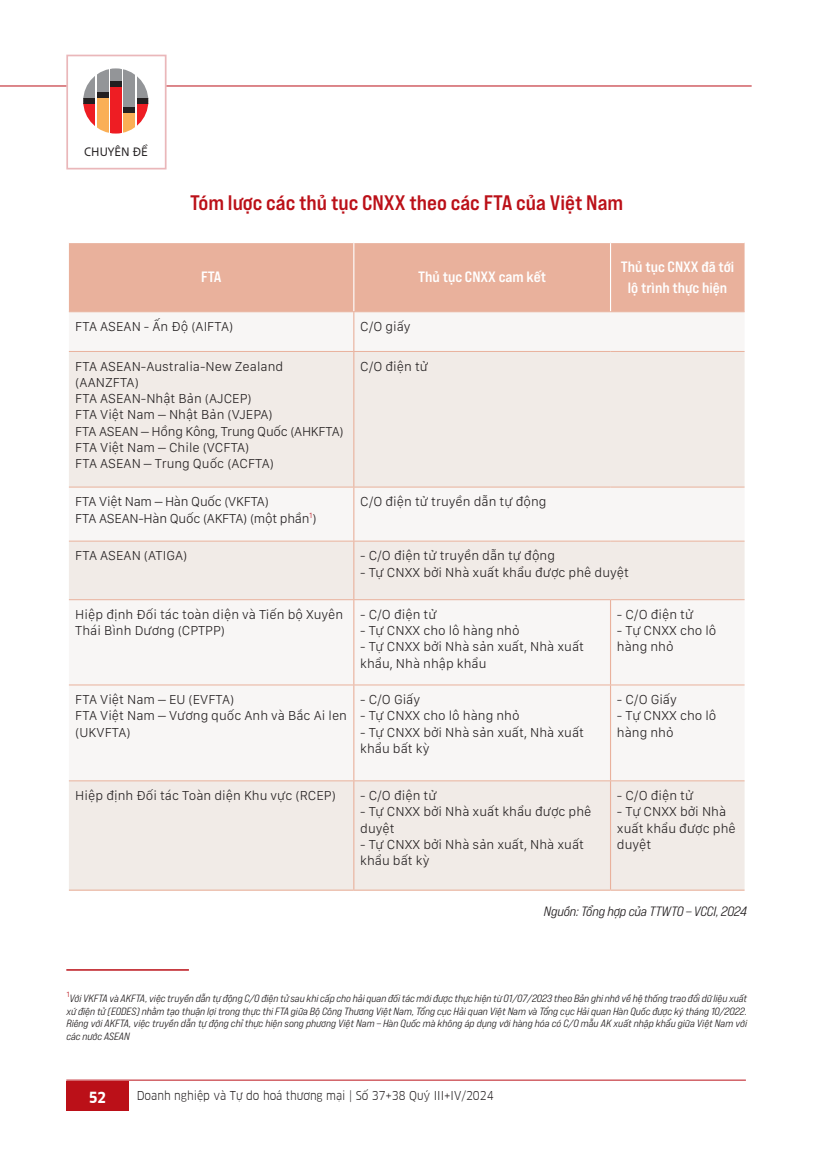
<style>
.page{position:relative;width:817px;height:1166px;background:#fff}
.page>*{position:absolute;margin:0;border:0;box-sizing:border-box;transform-origin:0 0}
.TIT_NHO_TRONG_BAI{font:700 21px "SVN Bebas Neue Pro Expanded";color:#bb1018}
.Hop_tit_chu_to{font:700 15px/21px "SVN Bebas Neue Pro Expanded";color:#fff;text-align:center}
.t1{font:15px "Goethe Clan Bold VU";color:#fff}
.bang_text_noi_dung{font:300 13.5px/16.2px "San Francisco Text";color:#231f20}
.bang_text_noi_dung-2{font:300 13.5px "San Francisco Text";letter-spacing:-.02em;color:#231f20}
.t2{font:13.5px "SVN Bebas Neue Pro Expanded Middle It";letter-spacing:-.01em;color:#231f20}
.t3{font:12.9px "Adobe Clean UX";color:#231f20}
.t4{font:12px "Goethe Clan VU";color:#231f20}
.t5{font:10.5px/12.6px "SVN Bebas Neue Pro Expanded Middle It";color:#231f20;text-align:justify}
</style>
<div class="page">
<div style="left:83px;top:68px;width:65px;height:65px;background:linear-gradient(to bottom,#fff,#fff);border-radius:33px"></div>
<div style="left:97px;top:68px;width:11px;height:24px;background:#939598"></div>
<div style="left:110px;top:68px;width:12px;height:13px;background:#939598"></div>
<div style="left:123px;top:68px;width:12px;height:39px;background:#939598"></div>
<svg style="left:137px;top:76px;width:11px;height:22px"></svg>
<svg style="left:83px;top:76px;width:12px;height:22px"></svg>
<svg style="left:83px;top:104px;width:12px;height:22px"></svg>
<div style="left:110px;top:86px;width:12px;height:47px;background:#ee1d23"></div>
<div style="left:123px;top:112px;width:12px;height:21px;background:#faaf56"></div>
<svg style="left:137px;top:103px;width:11px;height:23px"></svg>
<div style="left:97px;top:97px;width:11px;height:36px;background:#faaf56"></div>
<div style="left:83px;top:98px;width:12px;height:6px;background:#231f20"></div>
<div style="left:97px;top:92px;width:11px;height:5px;background:#231f20"></div>
<div style="left:110px;top:81px;width:12px;height:5px;background:#231f20"></div>
<div style="left:123px;top:107px;width:12px;height:5px;background:#231f20"></div>
<div style="left:137px;top:98px;width:11px;height:5px;background:#231f20"></div>
<div style="left:66px;top:1080px;width:63px;height:30px;background:#bb1018"></div>
<hr style="left:66px;top:1079px;width:679px;height:1px;background:#bb1018">
<hr style="left:0;top:86px;width:66px;height:1px;background:#bb1018">
<hr style="left:166px;top:86px;width:585px;height:1px;background:#bb1018">
<div style="left:69px;top:243px;width:675px;height:68px;background:#e9b19c"></div>
<div style="left:69px;top:312px;width:675px;height:39px;background:#f8f6f5"></div>
<svg style="left:69px;top:352px;width:675px;height:537px;fill:#f1ebe7"></svg>
<hr style="left:353px;top:243px;width:1px;height:68px;background:#fff">
<hr style="left:610px;top:243px;width:1px;height:68px;background:#fff">
<hr style="left:353px;top:312px;width:1px;height:39px;background:#e9b19c">
<hr style="left:353px;top:352px;width:1px;height:134px;background:#e9b19c">
<hr style="left:353px;top:487px;width:1px;height:53px;background:#e9b19c">
<hr style="left:353px;top:541px;width:1px;height:58px;background:#e9b19c">
<hr style="left:353px;top:600px;width:1px;height:84px;background:#e9b19c">
<hr style="left:610px;top:600px;width:1px;height:84px;background:#e9b19c">
<hr style="left:353px;top:685px;width:1px;height:95px;background:#e9b19c">
<hr style="left:610px;top:685px;width:1px;height:95px;background:#e9b19c">
<hr style="left:353px;top:781px;width:1px;height:108px;background:#e9b19c">
<hr style="left:610px;top:781px;width:1px;height:108px;background:#e9b19c">
<hr style="left:69px;top:311px;width:285px;height:1px;background:#e9b19c">
<hr style="left:354px;top:311px;width:256px;height:1px;background:#e9b19c">
<hr style="left:610px;top:311px;width:134px;height:1px;background:#e9b19c">
<hr style="left:69px;top:351px;width:285px;height:1px;background:#e9b19c">
<hr style="left:354px;top:351px;width:256px;height:1px;background:#e9b19c">
<hr style="left:610px;top:351px;width:134px;height:1px;background:#e9b19c">
<hr style="left:69px;top:486px;width:285px;height:1px;background:#e9b19c">
<hr style="left:354px;top:486px;width:256px;height:1px;background:#e9b19c">
<hr style="left:610px;top:486px;width:134px;height:1px;background:#e9b19c">
<hr style="left:69px;top:540px;width:285px;height:1px;background:#e9b19c">
<hr style="left:354px;top:540px;width:256px;height:1px;background:#e9b19c">
<hr style="left:610px;top:540px;width:134px;height:1px;background:#e9b19c">
<hr style="left:69px;top:599px;width:285px;height:1px;background:#e9b19c">
<hr style="left:354px;top:599px;width:256px;height:1px;background:#e9b19c">
<hr style="left:610px;top:599px;width:134px;height:1px;background:#e9b19c">
<hr style="left:69px;top:684px;width:285px;height:1px;background:#e9b19c">
<hr style="left:354px;top:684px;width:256px;height:1px;background:#e9b19c">
<hr style="left:610px;top:684px;width:134px;height:1px;background:#e9b19c">
<hr style="left:69px;top:780px;width:285px;height:1px;background:#e9b19c">
<hr style="left:354px;top:780px;width:256px;height:1px;background:#e9b19c">
<hr style="left:610px;top:780px;width:134px;height:1px;background:#e9b19c">
<hr style="left:69px;top:889px;width:285px;height:1px;background:#e9b19c">
<hr style="left:354px;top:889px;width:256px;height:1px;background:#e9b19c">
<hr style="left:610px;top:889px;width:134px;height:1px;background:#e9b19c">
<hr style="left:66px;top:968px;width:123px;height:2px;background:#bb1018">
<p class="t3" style="left:84px;top:144px;width:65px">CHUYÊN ĐỀ</p>
<p class="TIT_NHO_TRONG_BAI" style="left:190px;top:189px;width:434px">Tóm lược các thủ tục CNXX theo các FTA của Việt Nam</p>
<p class="Hop_tit_chu_to" style="left:201px;top:266px;width:22px">FTA</p>
<p class="Hop_tit_chu_to" style="left:418px;top:266px;width:129px">Thủ tục CNXX cam kết</p>
<p class="Hop_tit_chu_to" style="left:620px;top:255px;width:115px">Thủ tục CNXX đã tới lộ trình thực hiện</p>
<p class="bang_text_noi_dung" style="left:75px;top:318px;width:159px">FTA ASEAN - Ấn Độ (AIFTA)</p>
<p class="bang_text_noi_dung" style="left:360px;top:318px;width:52px">C/O giấy</p>
<p class="bang_text_noi_dung" style="left:75px;top:357px;width:209px">FTA ASEAN-Australia-New Zealand (AANZFTA)</p>
<p class="bang_text_noi_dung" style="left:75px;top:390px;width:178px">FTA ASEAN-Nhật Bản (AJCEP)</p>
<p class="bang_text_noi_dung" style="left:75px;top:406px;width:199px">FTA Việt Nam – Nhật Bản (VJEPA)</p>
<p class="bang_text_noi_dung-2" style="left:75px;top:422px;width:270px">FTA ASEAN – Hồng Kông, Trung Quốc (AHKFTA)</p>
<p class="bang_text_noi_dung" style="left:75px;top:438px;width:176px">FTA Việt Nam – Chile (VCFTA)</p>
<p class="bang_text_noi_dung" style="left:75px;top:455px;width:200px">FTA ASEAN – Trung Quốc (ACFTA)</p>
<p class="bang_text_noi_dung" style="left:360px;top:357px;width:69px">C/O điện tử</p>
<p class="bang_text_noi_dung-2" style="left:75px;top:493px;width:195px">FTA Việt Nam – Hàn Quốc (VKFTA)</p>
<p class="bang_text_noi_dung-2" style="left:75px;top:509px;width:243px">FTA ASEAN-Hàn Quốc (AKFTA) (một phần<sup>1</sup>)</p>
<p class="bang_text_noi_dung" style="left:360px;top:493px;width:188px">C/O điện tử truyền dẫn tự động</p>
<p class="bang_text_noi_dung" style="left:75px;top:547px;width:113px">FTA ASEAN (ATIGA)</p>
<p class="bang_text_noi_dung" style="left:360px;top:547px;width:196px">- C/O điện tử truyền dẫn tự động</p>
<p class="bang_text_noi_dung" style="left:360px;top:563px;width:270px">- Tự CNXX bởi Nhà xuất khẩu được phê duyệt</p>
<p class="bang_text_noi_dung" style="left:75px;top:605px;width:269px">Hiệp định Đối tác toàn diện và Tiến bộ Xuyên<br>Thái Bình Dương (CPTPP)</p>
<p class="bang_text_noi_dung" style="left:360px;top:605px;width:78px">- C/O điện tử</p>
<p class="bang_text_noi_dung" style="left:616px;top:605px;width:78px">- C/O điện tử</p>
<p class="bang_text_noi_dung" style="left:616px;top:622px;width:101px">- Tự CNXX cho lô hàng nhỏ</p>
<p class="bang_text_noi_dung" style="left:360px;top:622px;width:161px">- Tự CNXX cho lô hàng nhỏ</p>
<p class="bang_text_noi_dung" style="left:360px;top:638px;width:225px">- Tự CNXX bởi Nhà sản xuất, Nhà xuất khẩu, Nhà nhập khẩu</p>
<p class="bang_text_noi_dung" style="left:75px;top:691px;width:161px">FTA Việt Nam – EU (EVFTA)</p>
<p class="bang_text_noi_dung" style="left:75px;top:707px;width:273px">FTA Việt Nam – Vương quốc Anh và Bắc Ai len (UKVFTA)</p>
<p class="bang_text_noi_dung" style="left:360px;top:691px;width:61px">- C/O Giấy</p>
<p class="bang_text_noi_dung" style="left:360px;top:707px;width:161px">- Tự CNXX cho lô hàng nhỏ</p>
<p class="bang_text_noi_dung" style="left:360px;top:723px;width:225px">- Tự CNXX bởi Nhà sản xuất, Nhà xuất khẩu bất kỳ</p>
<p class="bang_text_noi_dung" style="left:75px;top:786px;width:262px">Hiệp định Đối tác Toàn diện Khu vực (RCEP)</p>
<p class="bang_text_noi_dung" style="left:360px;top:786px;width:78px">- C/O điện tử</p>
<p class="bang_text_noi_dung" style="left:360px;top:803px;width:233px">- Tự CNXX bởi Nhà xuất khẩu được phê duyệt</p>
<p class="bang_text_noi_dung" style="left:360px;top:835px;width:225px">- Tự CNXX bởi Nhà sản xuất, Nhà xuất khẩu bất kỳ</p>
<p class="bang_text_noi_dung" style="left:616px;top:691px;width:61px">- C/O Giấy</p>
<p class="bang_text_noi_dung" style="left:616px;top:707px;width:101px">- Tự CNXX cho lô hàng nhỏ</p>
<p class="bang_text_noi_dung" style="left:616px;top:786px;width:78px">- C/O điện tử</p>
<p class="bang_text_noi_dung" style="left:616px;top:803px;width:120px">- Tự CNXX bởi Nhà xuất khẩu được phê duyệt</p>
<p class="t2" style="left:543px;top:901px;width:205px">Nguồn: Tổng hợp của TTWTO – VCCI, 2024</p>
<p class="t5" style="left:66px;top:991px;width:682px"><sup>1</sup>Với VKFTA và AKFTA, việc truyền dẫn tự động C/O điện tử sau khi cấp cho hải quan đối tác mới được thực hiện từ 01/07/2023 theo Bản ghi nhớ về hệ thống trao đổi dữ liệu xuất xứ điện tử (EODES) nhằm tạo thuận lợi trong thực thi FTA giữa Bộ Công Thương Việt Nam, Tổng cục Hải quan Việt Nam và Tổng cục Hải quan Hàn Quốc được ký tháng 10/2022.<br>Riêng với AKFTA, việc truyền dẫn tự động chỉ thực hiện song phương Việt Nam – Hàn Quốc mà không áp dụng với hàng hóa có C/O mẫu AK xuất nhập khẩu giữa Việt Nam với các nước ASEAN</p>
<p class="t1" style="left:89px;top:1085px;width:18px">52</p>
<p class="t4" style="left:137px;top:1086px;width:358px">Doanh nghiệp và Tự do hoá thương mại | Số 37+38 Quý III+IV/2024</p>
</div>
